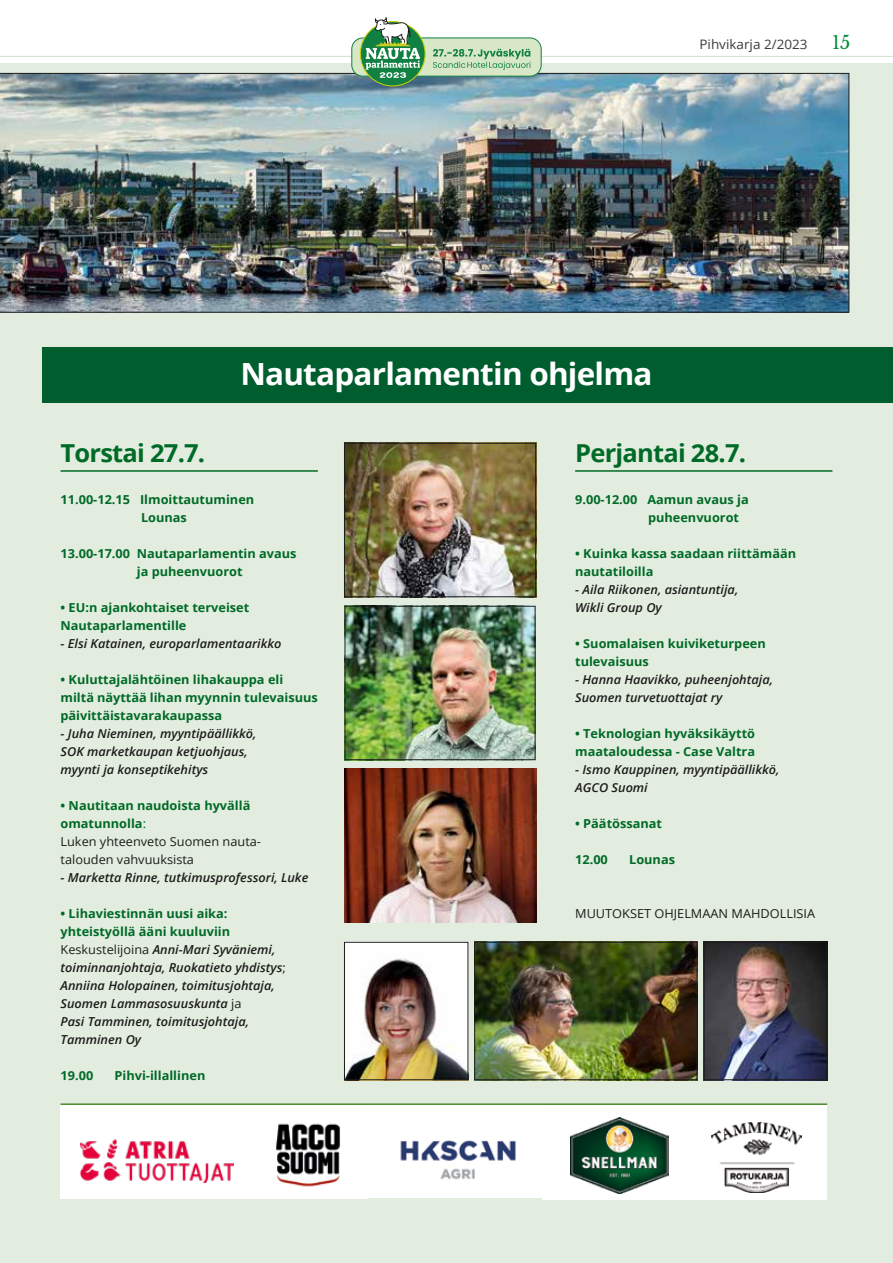
<style>
.page{position:relative;width:893px;height:1263px;background:#fff}
.page>*{position:absolute;margin:0;border:0;box-sizing:border-box;transform-origin:0 0}
.t1{font:700 30.6px "Open Sans";letter-spacing:-.025em;color:#fff}
.t2{font:700 24.75px "Open Sans";letter-spacing:-.03em;color:#006a27}
.t3{font:18px "Libre Baskerville";color:#008d36}
.t4{font:13.05px "Open Sans";color:#3c3c3b}
.t5{font:italic 600 12.3px/18px "Open Sans";color:#1c1c1b}
.t6{font:700 12.3px/18px "Open Sans";color:#006a27}
.t7{font:12.3px/18px "Open Sans";color:#1c1c1b}
.s1{font-weight:700;color:#006a27}
.s2{color:#006a27}
.s3{font-weight:700;font-style:normal;color:#006a27}
.s4{font-weight:400;font-style:normal}
</style>
<div class="page">
<hr style="left:0;top:56px;width:893px;height:1px;background:#d1e0c9">
<div style="left:0;top:64px;width:893px;height:1199px;background:#e3eddf"></div>
<img style="left:0;top:73px;width:849px;height:240px">
<div style="left:43px;top:347px;width:850px;height:56px;background:#005d2d"></div>
<div style="left:352px;top:38px;width:189px;height:38px;background:#d8e8c7;border-radius:11px"></div>
<svg style="left:360px;top:22px;width:65px;height:64px"></svg>
<svg style="left:366px;top:17px;width:164px;height:88px"></svg>
<div style="left:251px;top:1105px;width:117px;height:94px;background:#fff"></div>
<img style="left:275px;top:1123px;width:65px;height:64px">
<div style="left:61px;top:1105px;width:190px;height:94px;background:#fff"></div>
<img style="left:81px;top:1139px;width:152px;height:43px">
<div style="left:542px;top:1105px;width:152px;height:94px;background:#fff"></div>
<img style="left:570px;top:1118px;width:98px;height:76px">
<img style="left:368px;top:1105px;width:174px;height:93px">
<div style="left:687px;top:1105px;width:140px;height:94px;background:#fff"></div>
<img style="left:711px;top:1122px;width:90px;height:70px">
<img style="left:346px;top:445px;width:188px;height:150px">
<div style="left:344px;top:443px;width:192px;height:154px;border:1px solid #1c1c1b"></div>
<img style="left:347px;top:608px;width:186px;height:150px">
<div style="left:345px;top:606px;width:190px;height:154px;border:1px solid #1c1c1b"></div>
<img style="left:476px;top:944px;width:219px;height:134px">
<div style="left:474px;top:942px;width:223px;height:138px;border:1px solid #1c1c1b"></div>
<img style="left:346px;top:944px;width:120px;height:134px">
<div style="left:344px;top:942px;width:124px;height:138px;border:1px solid #1c1c1b"></div>
<img style="left:345px;top:769px;width:191px;height:154px">
<img style="left:706px;top:944px;width:119px;height:134px">
<div style="left:704px;top:942px;width:123px;height:138px;border:1px solid #1c1c1b"></div>
<hr style="left:61px;top:470px;width:257px;height:2px;background:#006a27">
<hr style="left:575px;top:470px;width:257px;height:2px;background:#006a27">
<hr style="left:61px;top:1103px;width:766px;height:2px;background:#4a8b2c">
<p class="t4" style="left:699px;top:35px;width:110px">Pihvikarja 2/2023</p>
<h3 class="t3" style="left:832px;top:32px;width:20px">15</h3>
<h1 class="t1" style="left:240px;top:352px;width:414px">Nautaparlamentin ohjelma</h1>
<h2 class="t2" style="left:61px;top:436px;width:146px">Torstai 27.7.</h2>
<p class="t6" style="left:141px;top:490px;width:115px;text-indent:-81px">11.00-12.15 Ilmoittautuminen<br>Lounas</p>
<p class="t6" style="left:137px;top:544px;width:161px;text-indent:-76px">13.00-17.00 Nautaparlamentin avaus ja puheenvuorot</p>
<p class="t6" style="left:61px;top:598px;width:190px">• EU:n ajankohtaiset terveiset<br>Nautaparlamentille</p>
<p class="t5" style="left:61px;top:634px;width:223px">- Elsi Katainen, europarlamentaarikko</p>
<p class="t6" style="left:61px;top:670px;width:259px">• Kuluttajalähtöinen lihakauppa eli miltä näyttää lihan myynnin tulevaisuus päivittäistavarakaupassa</p>
<p class="t5" style="left:61px;top:724px;width:197px">- Juha Nieminen, myyntipäällikkö,<br>SOK marketkaupan ketjuohjaus, myynti ja konseptikehitys</p>
<p class="t7" style="left:61px;top:796px;width:202px"><span class="s1">• Nautitaan naudoista hyvällä omatunnolla</span><span class="s2">:<br></span>Luken yhteenveto Suomen nauta&shy;talouden vahvuuksista</p>
<p class="t5" style="left:61px;top:868px;width:249px">- Marketta Rinne, tutkimusprofessori, Luke</p>
<p class="t5" style="left:61px;top:904px;width:227px"><span class="s3">• Lihaviestinnän uusi aika: yhteistyöllä ääni kuuluviin<br></span><span class="s4">Keskustelijoina</span> Anni-Mari Syväniemi, toiminnanjohtaja, Ruokatieto yhdistys<span class="s4">;<br></span>Anniina Holopainen, toimitusjohtaja,<br>Suomen Lammasosuuskunta <span class="s4">ja<br></span>Pasi Tamminen, toimitusjohtaja,<br>Tamminen Oy</p>
<p class="t6" style="left:61px;top:1066px;width:34px">19.00</p>
<p class="t6" style="left:115px;top:1066px;width:92px">Pihvi-illallinen</p>
<h2 class="t2" style="left:575px;top:436px;width:172px">Perjantai 28.7.</h2>
<p class="t6" style="left:648px;top:490px;width:102px;text-indent:-73px">9.00-12.00 Aamun avaus ja puheenvuorot</p>
<p class="t6" style="left:575px;top:544px;width:222px">• Kuinka kassa saadaan riittämään nautatiloilla</p>
<p class="t5" style="left:575px;top:580px;width:165px">- Aila Riikonen, asiantuntija,<br>Wikli Group Oy</p>
<p class="t6" style="left:575px;top:634px;width:192px">• Suomalaisen kuiviketurpeen tulevaisuus</p>
<p class="t5" style="left:575px;top:670px;width:199px">- Hanna Haavikko, puheenjohtaja,<br>Suomen turvetuottajat ry</p>
<p class="t6" style="left:575px;top:724px;width:182px">• Teknologian hyväksikäyttö maataloudessa - Case Valtra</p>
<p class="t5" style="left:575px;top:760px;width:206px">- Ismo Kauppinen, myyntipäällikkö,<br>AGCO Suomi</p>
<p class="t6" style="left:575px;top:814px;width:88px">• Päätössanat</p>
<p class="t6" style="left:575px;top:850px;width:34px">12.00</p>
<p class="t6" style="left:629px;top:850px;width:47px">Lounas</p>
<p class="t7" style="left:575px;top:904px;width:242px">MUUTOKSET OHJELMAAN MAHDOLLISIA</p>
</div>
